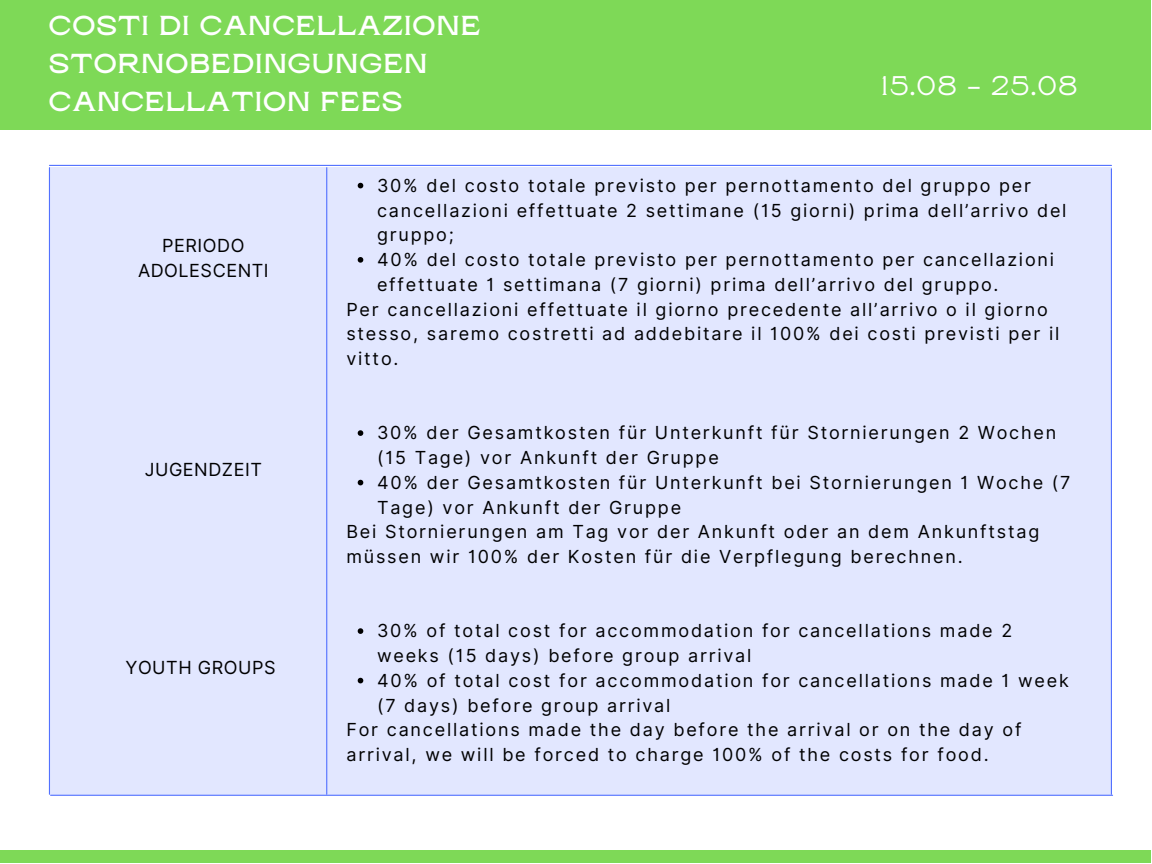
<style>
.page{position:relative;width:1152px;height:864px;background:#fff}
.page>*{position:absolute;margin:0;border:0;box-sizing:border-box;transform-origin:0 0}
.t1{font:700 27.45px/38.2px "Rasputin";letter-spacing:.04em;color:#fff}
.t2{font:27px "Rasputin";letter-spacing:.05em;color:#fff}
.t3{font:18px/24.8px "Inter";letter-spacing:.1em;color:#000}
.t4{font:18px/24.8px "Inter";letter-spacing:.03em;color:#000;text-align:center}
</style>
<div class="page">
<div style="left:0;top:851px;width:1150px;height:12px;background:#7ed957"></div>
<div style="left:0;top:0;width:1150px;height:130px;background:#7ed957"></div>
<div style="left:50px;top:167px;width:1061px;height:628px;background:#e2e7ff"></div>
<hr style="left:326px;top:168px;width:1px;height:626px;background:#5271ff">
<hr style="left:1111px;top:169px;width:1px;height:625px;background:#5271ff">
<hr style="left:49px;top:168px;width:1px;height:626px;background:#5271ff">
<hr style="left:49px;top:165px;width:1062px;height:1px;background:#5271ff">
<svg style="left:358px;top:183px;width:5px;height:5px"></svg>
<svg style="left:358px;top:257px;width:5px;height:6px"></svg>
<svg style="left:358px;top:430px;width:5px;height:6px"></svg>
<svg style="left:358px;top:480px;width:5px;height:5px"></svg>
<svg style="left:358px;top:628px;width:5px;height:6px"></svg>
<svg style="left:358px;top:678px;width:5px;height:5px"></svg>
<hr style="left:51px;top:795px;width:1062px;height:1px;background:#5271ff">
<h1 class="t1" style="left:49px;top:6px;width:433px">COSTI DI CANCELLAZIONE<br>STORNOBEDINGUNGEN<br>CANCELLATION FEES</h1>
<h2 class="t2" style="left:881px;top:71px;width:198px">15.08 - 25.08</h2>
<p class="t4" style="left:138px;top:234px;width:132px">PERIODO<br>ADOLESCENTI</p>
<p class="t4" style="left:145px;top:457px;width:119px">JUGENDZEIT</p>
<p class="t4" style="left:125px;top:656px;width:152px">YOUTH GROUPS</p>
<p class="t3" style="left:377px;top:173px;width:691px">30% del costo totale previsto per pernottamento del gruppo per cancellazioni effettuate 2 settimane (15 giorni) prima dell’arrivo del gruppo;<br>40% del costo totale previsto per pernottamento per cancellazioni effettuate 1 settimana (7 giorni) prima dell’arrivo del gruppo.</p>
<p class="t3" style="left:346px;top:297px;width:714px">Per cancellazioni effettuate il giorno precedente all’arrivo o il giorno stesso, saremo costretti ad addebitare il 100% dei costi previsti per il vitto.</p>
<p class="t3" style="left:377px;top:420px;width:695px">30% der Gesamtkosten für Unterkunft für Stornierungen 2 Wochen (15 Tage) vor Ankunft der Gruppe<br>40% der Gesamtkosten für Unterkunft bei Stornierungen 1 Woche (7<br>Tage) vor Ankunft der Gruppe</p>
<p class="t3" style="left:346px;top:519px;width:694px">Bei Stornierungen am Tag vor der Ankunft oder an dem Ankunftstag müssen wir 100% der Kosten für die Verpflegung berechnen.</p>
<p class="t3" style="left:377px;top:618px;width:693px">30% of total cost for accommodation for cancellations made 2 weeks (15 days) before group arrival<br>40% of total cost for accommodation for cancellations made 1 week (7 days) before group arrival</p>
<p class="t3" style="left:346px;top:717px;width:677px">For cancellations made the day before the arrival or on the day of arrival, we will be forced to charge 100% of the costs for food.</p>
</div>
